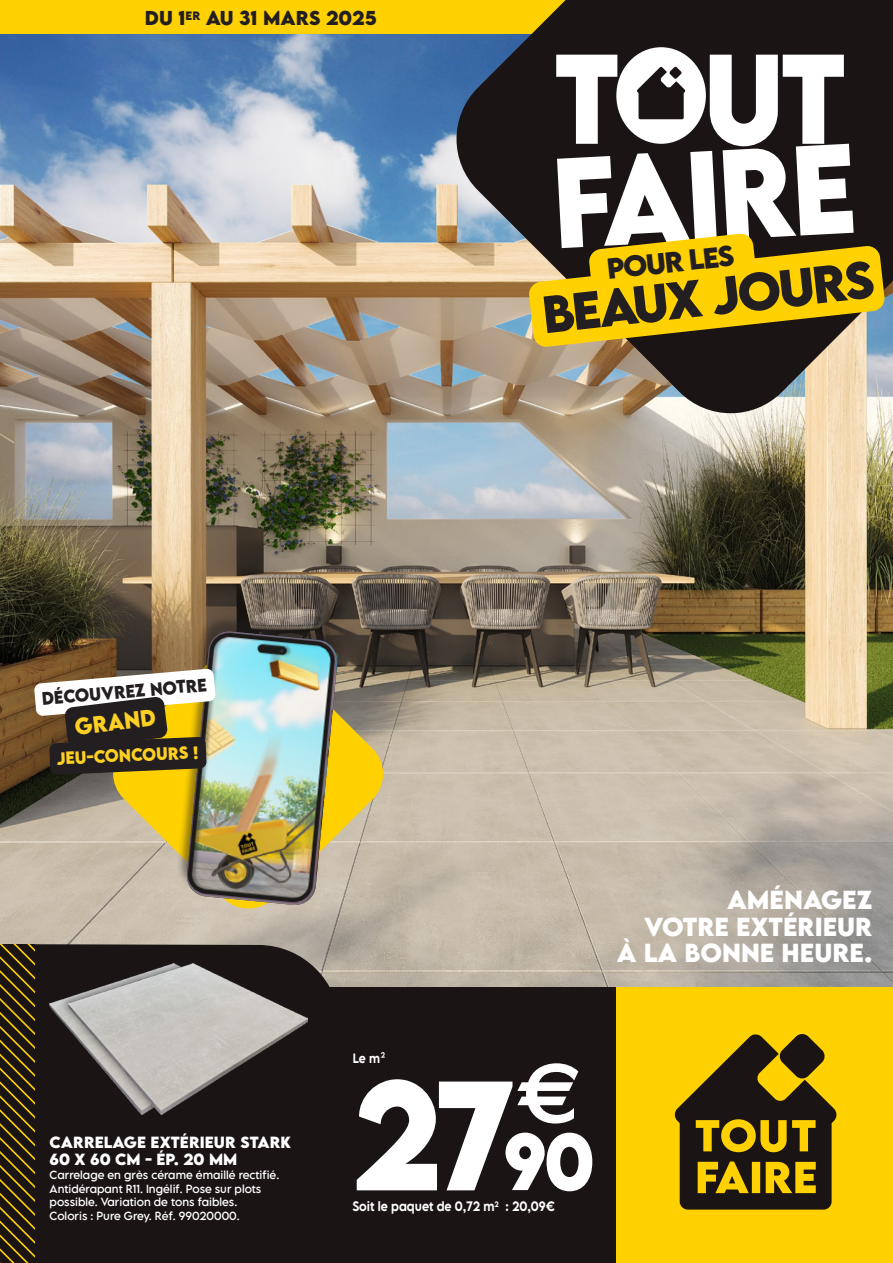
<style>
.page{position:relative;width:893px;height:1263px;background:#fff}
.page>*{position:absolute;margin:0;border:0;box-sizing:border-box;transform-origin:0 0}
.t1{font:700 138.3px "LEMONMILK Pro";color:#fff;scale:.92 1}
.t2{font:700 113.25px "LEMONMILK Pro";color:#fff;scale:.92 1}
.t3{font:700 86.4px "Euro Sans";color:#fff}
.t4{font:700 46.65px "LEMONMILK";color:#231f20}
.t5{font:700 25.8px "LEMONMILK";color:#231f20}
.t6{font:700 23.25px "LEMONMILK";color:#fff}
.t7{font:700 20.85px "LEMONMILK";color:#fed023;scale:.95 1}
.t8{font:17.85px "LEMONMILK Pro VAR";color:#231f20}
.t9{font:700 16.2px "LEMONMILK";color:#231f20;scale:.95 1}
.t10{font:700 15.75px "LEMONMILK";color:#fed023;scale:.95 1}
.t11{font:700 14.4px/16.5px "LEMONMILK Pro";letter-spacing:.005em;color:#fff}
.t12{font:500 12.15px "LEMONMILK Pro";color:#fff;scale:.91 1}
.t13{font:500 12px "LEMONMILK Pro";color:#fff;scale:.91 1}
.t14{font:10.5px/13.8px "LEMONMILK Pro VAR";color:#fff}
</style>
<div class="page">
<img style="left:0;top:34px;width:893px;height:954px">
<div style="left:0;top:0;width:893px;height:34px;background:#ffd100"></div>
<div style="left:315px;top:988px;width:347px;height:275px;background:#1a1415"></div>
<div style="left:617px;top:988px;width:276px;height:275px;background:#ffd100"></div>
<div style="left:34px;top:944px;width:307px;height:319px;background:#1a1415"></div>
<svg style="left:674px;top:1034px;width:163px;height:175px"></svg>
<div style="left:730px;top:1127px;width:17px;height:17px;background:#1a1415;border-radius:50%"></div>
<svg style="left:0;top:944px;width:34px;height:319px;background:#3f3311"></svg>
<svg style="left:505px;top:1132px;width:87px;height:59px"></svg>
<svg style="left:449px;top:0;width:444px;height:420px;background:#4c453c"></svg>
<svg style="left:615px;top:46px;width:92px;height:99px"></svg>
<svg style="left:528px;top:233px;width:357px;height:114px;background:#bf9e12"></svg>
<img style="left:50px;top:964px;width:7px;height:150px">
<div style="left:57px;top:954px;width:254px;height:165px;background:#231f20;opacity:.5"></div>
<img style="left:69px;top:964px;width:238px;height:150px">
<div style="left:872px;top:0;width:21px;height:22px;background:#1a1415"></div>
<svg style="left:110px;top:635px;width:277px;height:277px;background:#b5a46c"></svg>
<div style="left:177px;top:614px;width:164px;height:287px;background:#231f20;opacity:.5"></div>
<img style="left:34px;top:630px;width:304px;height:276px">
<p class="t8" style="left:145px;top:7px;width:233px">DU 1<sup>ER</sup> AU 31 MARS 2025</p>
<p class="t9" style="left:41px;top:688px;width:176px;rotate:-5deg">DÉCOUVREZ NOTRE</p>
<p class="t7" style="left:73px;top:713px;width:87px;rotate:-7deg">GRAND</p>
<p class="t10" style="left:56px;top:747px;width:151px;rotate:-2deg">JEU-CONCOURS !</p>
<p class="t2" style="left:554px;top:22px;width:319px">T UT</p>
<p class="t2" style="left:548px;top:127px;width:332px;rotate:-3deg">FAIRE</p>
<p class="t5" style="left:605px;top:251px;width:129px;rotate:-6deg">POUR LES</p>
<p class="t4" style="left:539px;top:283px;width:335px;rotate:-6deg">BEAUX JOURS</p>
<p class="t6" style="left:727px;top:884px;width:147px">AMÉNAGEZ</p>
<p class="t6" style="left:644px;top:910px;width:230px">VOTRE EXTÉRIEUR</p>
<p class="t6" style="left:617px;top:937px;width:257px">À LA BONNE HEURE.</p>
<p class="t11" style="left:50px;top:1134px;width:243px">CARRELAGE EXTÉRIEUR STARK<br>60 X 60 CM - ÉP. 20 MM</p>
<p class="t14" style="left:50px;top:1168px;width:231px">Carrelage en grès cérame émaillé rectifié.<br>Antidérapant R11. Ingélif. Pose sur plots possible. Variation de tons faibles.</p>
<p class="t14" style="left:50px;top:1209px;width:192px">Coloris : Pure Grey. Réf. 99020000.</p>
<p class="t13" style="left:353px;top:1050px;width:38px">Le m²</p>
<p class="t3" style="left:517px;top:1042px;width:66px">€</p>
<p class="t1" style="left:352px;top:1041px;width:177px">27</p>
<p class="t12" style="left:352px;top:1198px;width:224px">Soit le paquet de 0,72 m<sup>2</sup> : 20,09€</p>
</div>
